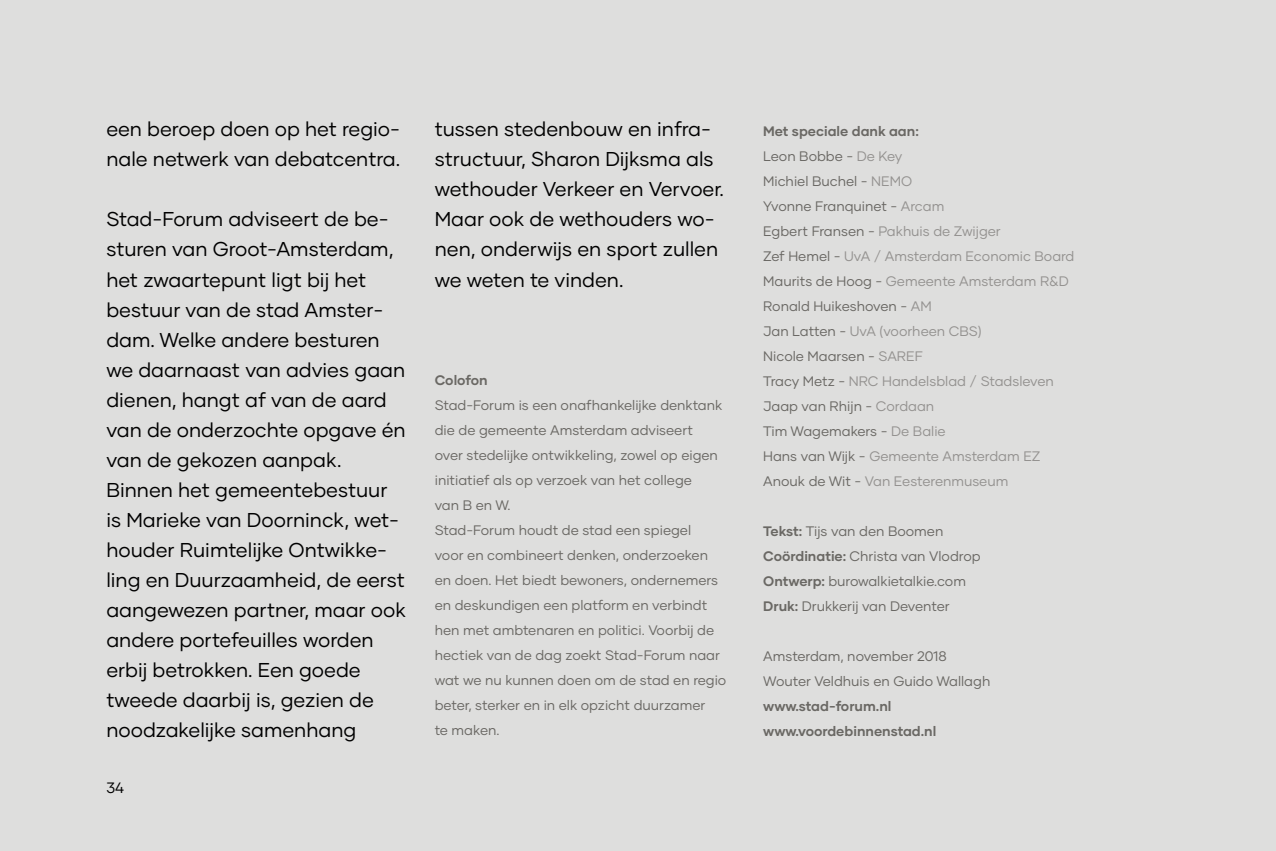
<style>
.page{position:relative;width:1276px;height:851px;background:#fff}
.page>*{position:absolute;margin:0;border:0;box-sizing:border-box;transform-origin:0 0}
.t1{font:20px/30px "Gilmer";color:#000}
.t2{font:15px "Gilmer";color:#000}
.t3{font:13.75px/25px "Gilmer";color:#6a6864}
.t4{font:700 13.75px/25px "Gilmer";color:#6a6864}
.s1{font-weight:700}
.s2{color:#949290}
</style>
<div class="page">
<div style="left:0;top:0;width:1276px;height:850px;background:#dededd"></div>
<h1 class="t1" style="left:106px;top:114px;width:295px">een beroep doen op het regio&shy;nale netwerk van debatcentra.</h1>
<p class="t1" style="left:106px;top:204px;width:301px">Stad-Forum adviseert de be&shy;sturen van Groot-Amsterdam, het zwaartepunt ligt bij het bestuur van de stad Amster&shy;dam. Welke andere besturen we daarnaast van advies gaan dienen, hangt af van de aard van de onderzochte opgave én van de gekozen aanpak.<br>Binnen het gemeentebestuur is Marieke van Doorninck, wet&shy;houder Ruimtelijke Ontwikke&shy;ling en Duurzaamheid, de eerst aangewezen partner, maar ook andere portefeuilles worden erbij betrokken. Een goede tweede daarbij is, gezien de noodzakelijke samenhang</p>
<p class="t2" style="left:106px;top:778px;width:19px">34</p>
<h1 class="t1" style="left:435px;top:114px;width:291px">tussen stedenbouw en infra&shy;structuur, Sharon Dijksma als wethouder Verkeer en Vervoer.<br>Maar ook de wethouders wo&shy;nen, onderwijs en sport zullen we weten te vinden.</h1>
<p class="t3" style="left:763px;top:118px;width:313px"><span class="s1">Met speciale dank aan:<br></span>Leon Bobbe - <span class="s2">De Key<br></span>Michiel Buchel - <span class="s2">NEMO<br></span>Yvonne Franquinet - <span class="s2">Arcam<br></span>Egbert Fransen - <span class="s2">Pakhuis de Zwijger<br></span>Zef Hemel - <span class="s2">UvA / Amsterdam Economic Board<br></span>Maurits de Hoog - <span class="s2">Gemeente Amsterdam R&amp;D<br></span>Ronald Huikeshoven - <span class="s2">AM<br></span>Jan Latten - <span class="s2">UvA (voorheen CBS)<br></span>Nicole Maarsen - <span class="s2">SAREF<br></span>Tracy Metz - <span class="s2">NRC Handelsblad / Stadsleven<br></span>Jaap van Rhijn - <span class="s2">Cordaan<br></span>Tim Wagemakers - <span class="s2">De Balie<br></span>Hans van Wijk - <span class="s2">Gemeente Amsterdam EZ<br></span>Anouk de Wit - <span class="s2">Van Eesterenmuseum</span></p>
<p class="t3" style="left:763px;top:518px;width:219px"><span class="s1">Tekst:</span> Tijs van den Boomen<br><span class="s1">Coördinatie:</span> Christa van Vlodrop<br><span class="s1">Ontwerp:</span> burowalkietalkie.com<br><span class="s1">Druk:</span> Drukkerij van Deventer</p>
<p class="t3" style="left:763px;top:643px;width:229px">Amsterdam, november 2018<br>Wouter Veldhuis en Guido Wallagh</p>
<p class="t4" style="left:763px;top:693px;width:175px">www.stad-forum.nl www.voordebinnenstad.nl</p>
<p class="t4" style="left:435px;top:367px;width:54px">Colofon</p>
<p class="t3" style="left:435px;top:392px;width:293px">Stad-Forum is een onafhankelijke denktank die de gemeente Amsterdam adviseert<br>over stedelijke ontwikkeling, zowel op eigen initiatief als op verzoek van het college<br>van B en W.<br>Stad-Forum houdt de stad een spiegel<br>voor en combineert denken, onderzoeken en doen. Het biedt bewoners, ondernemers en deskundigen een platform en verbindt hen met ambtenaren en politici. Voorbij de hectiek van de dag zoekt Stad-Forum naar wat we nu kunnen doen om de stad en regio beter, sterker en in elk opzicht duurzamer<br>te maken.</p>
</div>
